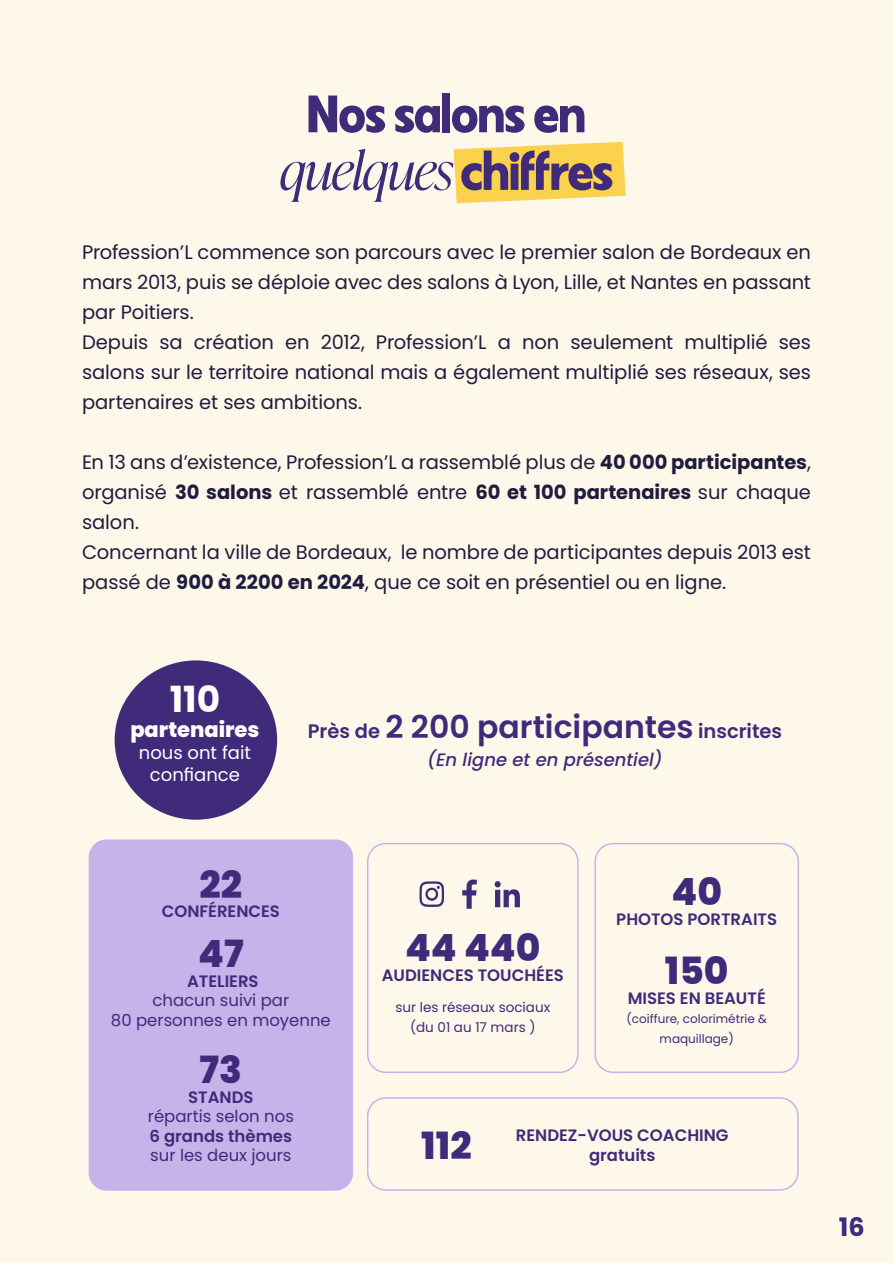
<style>
.page{position:relative;width:893px;height:1263px;background:#fef8eb}
.page>*{position:absolute;margin:0;border:0;box-sizing:border-box;transform-origin:0 0}
.t1{font:italic 300 52.5px "Ivy Presto Display";letter-spacing:-.02em;color:#402a7a}
.t2{font:52.5px "VVDS Fifties S Exp S Bold";color:#402a7a}
.t3{font:800 37.5px "Poppins";color:#402a7a}
.t4{font:700 36px "Poppins";color:#fff}
.t5{font:600 31.5px "Poppins";color:#402a7a}
.t6{font:700 25.5px "Poppins";color:#402a7a}
.t7{font:800 21px "Poppins";color:#fff}
.t8{font:19.5px/30px "Poppins";letter-spacing:-.005em;color:#1f1d3e}
.t9{font:italic 500 18px "Poppins";color:#402a7a}
.t10{font:18px/21.6px "Poppins";color:#fff;text-align:center}
.t11{font:600 16.5px/19.8px "Poppins";color:#402a7a;text-align:center}
.t12{font:16.5px/19.5px "Poppins";color:#402a7a;text-align:center}
.t13{font:13.5px/19.5px "Poppins";color:#402a7a;text-align:center}
.t14{font:12px/19.5px "Poppins";color:#402a7a;text-align:center}
.s1{font-family:"VVDS Fifties S Exp S Bold";font-weight:400;font-style:normal}
.s2{font-weight:700}
.s3{font-size:19.5px}
</style>
<div class="page">
<div style="left:89px;top:839px;width:264px;height:352px;background:#c6b3ea;border-radius:18px"></div>
<div style="left:594px;top:843px;width:205px;height:230px;border:2px solid #c6b3ea;border-radius:18px"></div>
<div style="left:115px;top:660px;width:162px;height:160px;background:#402a7a;border-radius:50%"></div>
<div style="left:367px;top:843px;width:212px;height:230px;border:2px solid #c6b3ea;border-radius:18px"></div>
<svg style="left:419px;top:881px;width:25px;height:26px"></svg>
<svg style="left:462px;top:879px;width:15px;height:30px"></svg>
<svg style="left:495px;top:881px;width:25px;height:26px"></svg>
<div style="left:367px;top:1097px;width:432px;height:94px;border:2px solid #c6b3ea;border-radius:18px"></div>
<svg style="left:454px;top:142px;width:172px;height:61px;background:#fad662"></svg>
<h1 class="t2" style="left:307px;top:82px;width:280px">Nos salons en</h1>
<h1 class="t1" style="left:280px;top:133px;width:335px">quelques <span class="s1">chiffres</span></h1>
<p class="t8" style="left:82px;top:237px;width:730px">Profession’L commence son parcours avec le premier salon de Bordeaux en mars 2013, puis se déploie avec des salons à Lyon, Lille, et Nantes en passant par Poitiers.<br>Depuis sa création en 2012, Profession’L a non seulement multiplié ses salons sur le territoire national mais a également multiplié ses réseaux, ses partenaires et ses ambitions.</p>
<p class="t8" style="left:82px;top:447px;width:730px">En 13 ans d’existence, Profession’L a rassemblé plus de <span class="s2">40 000 participantes</span>, organisé <span class="s2">30 salons</span> et rassemblé entre <span class="s2">60 et 100 partenaires</span> sur chaque salon.<br>Concernant la ville de Bordeaux, le nombre de participantes depuis 2013 est passé de <span class="s2">900 à 2200 en 2024</span>, que ce soit en présentiel ou en ligne.</p>
<h3 class="t4" style="left:170px;top:679px;width:52px">110</h3>
<p class="t7" style="left:130px;top:718px;width:131px">partenaires</p>
<p class="t10" style="left:139px;top:742px;width:114px">nous ont fait confiance</p>
<h3 class="t5" style="left:308px;top:708px;width:476px"><span class="s3">Près de</span> 2 200 participantes <span class="s3">inscrites</span></h3>
<p class="t9" style="left:427px;top:749px;width:237px">(En ligne et en présentiel)</p>
<h2 class="t3" style="left:200px;top:863px;width:44px">22</h2>
<p class="t11" style="left:162px;top:902px;width:120px">CONFÉRENCES</p>
<h2 class="t3" style="left:198px;top:932px;width:47px">47</h2>
<p class="t11" style="left:187px;top:971px;width:73px">ATELIERS</p>
<p class="t12" style="left:111px;top:991px;width:221px">chacun suivi par<br>80 personnes en moyenne</p>
<h2 class="t3" style="left:200px;top:1048px;width:44px">73</h2>
<p class="t11" style="left:188px;top:1087px;width:67px">STANDS</p>
<p class="t12" style="left:148px;top:1107px;width:148px">répartis selon nos</p>
<p class="t11" style="left:150px;top:1126px;width:144px">6 grands thèmes</p>
<p class="t12" style="left:150px;top:1146px;width:143px">sur les deux jours</p>
<h2 class="t3" style="left:405px;top:926px;width:137px">44 440</h2>
<p class="t11" style="left:382px;top:965px;width:184px">AUDIENCES TOUCHÉES</p>
<p class="t13" style="left:395px;top:998px;width:156px">sur les réseaux sociaux (du 01 au 17 mars )</p>
<h2 class="t3" style="left:671px;top:870px;width:52px">40</h2>
<p class="t11" style="left:616px;top:910px;width:162px">PHOTOS PORTRAITS</p>
<h2 class="t3" style="left:665px;top:949px;width:65px">150</h2>
<p class="t11" style="left:628px;top:988px;width:140px">MISES EN BEAUTÉ</p>
<p class="t14" style="left:626px;top:1009px;width:142px">(coiffure, colorimétrie &amp; maquillage)</p>
<h2 class="t3" style="left:421px;top:1124px;width:52px">112</h2>
<p class="t11" style="left:516px;top:1125px;width:214px">RENDEZ-VOUS COACHING gratuits</p>
<h3 class="t6" style="left:839px;top:1212px;width:27px">16</h3>
</div>
